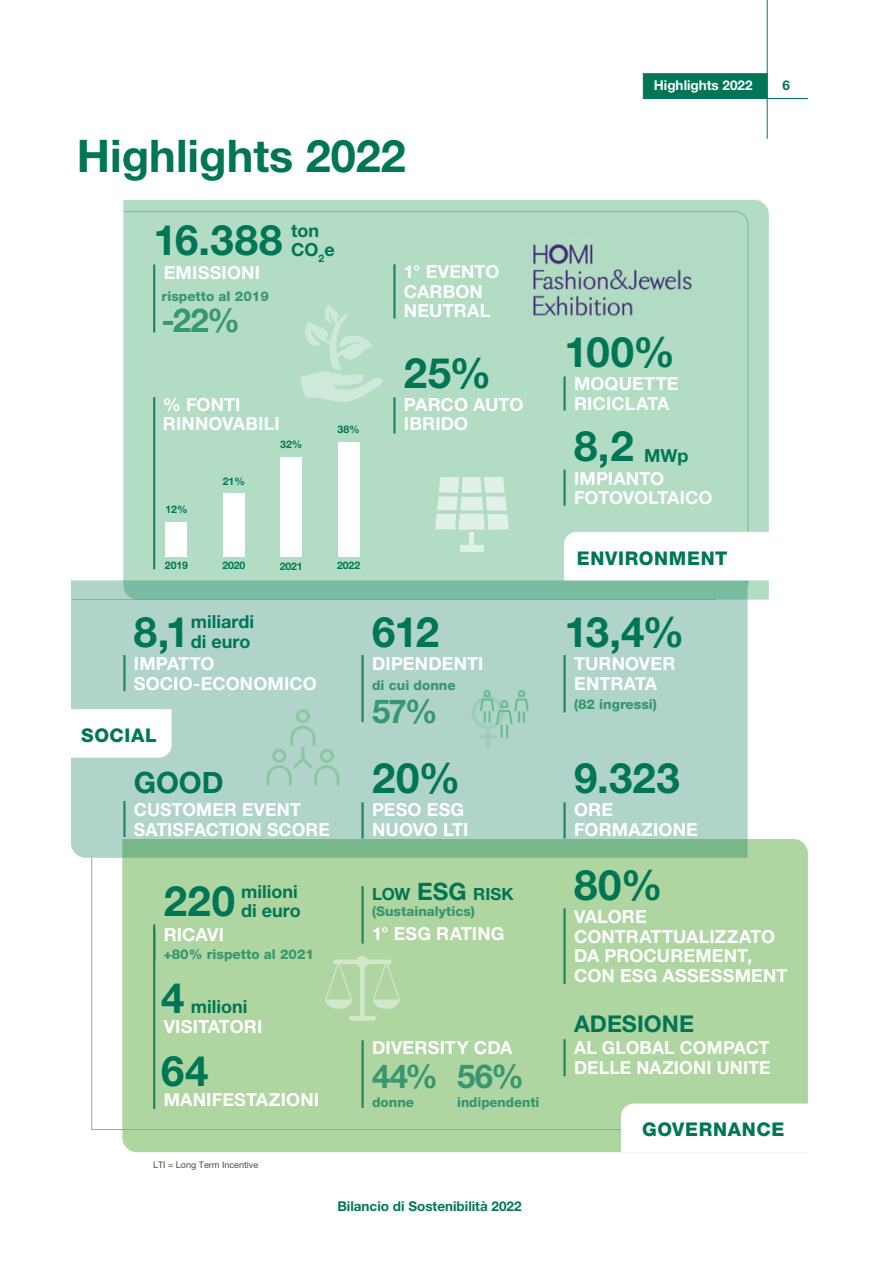
<style>
.page{position:relative;width:893px;height:1263px;background:#fff}
.page>*{position:absolute;margin:0;border:0;box-sizing:border-box;transform-origin:0 0}
.t1{font:700 45px "Helvetica Neue LT Pro";color:#007656}
.t2{font:700 42px "Helvetica Neue LT Pro";letter-spacing:.015em;color:#007656}
.t3{font:700 33px "Helvetica Neue LT Pro";letter-spacing:-.025em;color:#379771}
.t4{font:700 29.4px "Helvetica Neue LT Pro";color:#007656}
.t5{font:700 23.1px "Helvetica Neue LT Pro";color:#007656}
.t6{font:800 18.9px "Helvetica Neue LT Pro";letter-spacing:.035em;color:#007656}
.t7{font:700 18px/19.5px "Helvetica Neue LT Pro";letter-spacing:.005em;color:#fff}
.t8{font:700 18px/19.5px "Helvetica Neue LT Pro";color:#007656}
.t9{font:700 16.8px "Helvetica Neue LT Pro";letter-spacing:-.005em;color:#007656}
.t10{font:800 13.5px "Helvetica Neue LT Pro";color:#379771}
.t11{font:700 13.5px "Helvetica Neue LT Pro";color:#007656}
.t12{font:700 13.5px "Helvetica Neue LT Pro";color:#fff}
.t13{font:700 10.5px "Helvetica Neue LT Pro";letter-spacing:-.01em;color:#007656}
.t14{font:9px "Helvetica Neue LT Pro";color:#4a4a49}
.s1{font-size:24px}
</style>
<div class="page">
<hr style="left:765px;top:98px;width:43px;height:1px;background:#007656">
<div style="left:643px;top:73px;width:124px;height:26px;background:#007656;border:1px solid #007656"></div>
<hr style="left:767px;top:0;width:1px;height:139px;background:#007656">
<div style="left:123px;top:200px;width:646px;height:400px;background:#b2dcc3"></div>
<div style="left:123px;top:211px;width:626px;height:375px;background:#b2dcc3"></div>
<div style="left:122px;top:839px;width:686px;height:313px;background:#afd5a1"></div>
<svg style="left:71px;top:580px;width:677px;height:278px;background:#a8d0c3"></svg>
<div style="left:166px;top:522px;width:21px;height:35px;background:#fff"></div>
<div style="left:223px;top:493px;width:21px;height:64px;background:#fff"></div>
<div style="left:281px;top:457px;width:21px;height:100px;background:#fff"></div>
<div style="left:338px;top:442px;width:21px;height:115px;background:#fff"></div>
<hr style="left:393px;top:397px;width:3px;height:36px;background:#22866a">
<hr style="left:393px;top:264px;width:3px;height:55px;background:#22866a">
<hr style="left:563px;top:470px;width:3px;height:36px;background:#22866a">
<hr style="left:153px;top:265px;width:2px;height:67px;background:#22866a">
<hr style="left:153px;top:397px;width:2px;height:172px;background:#22866a">
<hr style="left:563px;top:376px;width:3px;height:35px;background:#22866a">
<hr style="left:123px;top:655px;width:3px;height:36px;background:#22866a">
<hr style="left:123px;top:801px;width:3px;height:36px;background:#22866a">
<svg style="left:265px;top:708px;width:76px;height:80px;background:#aad2c3"></svg>
<div style="left:471px;top:696px;width:33px;height:33px;border:4px solid #6ebd8f;border-radius:50%"></div>
<hr style="left:486px;top:727px;width:4px;height:19px;background:#9ccdb8">
<hr style="left:481px;top:735px;width:13px;height:4px;background:#a3cfbe">
<svg style="left:478px;top:689px;width:52px;height:49px;background:#a0cebc"></svg>
<hr style="left:361px;top:655px;width:3px;height:67px;background:#22866a">
<hr style="left:361px;top:802px;width:3px;height:36px;background:#22866a">
<hr style="left:563px;top:655px;width:3px;height:57px;background:#22866a">
<hr style="left:563px;top:802px;width:3px;height:36px;background:#22866a">
<div style="left:91px;top:857px;width:715px;height:273px;background:#afd5a1"></div>
<hr style="left:72px;top:599px;width:644px;height:1px;background:#007656">
<svg style="left:621px;top:1103px;width:187px;height:49px"></svg>
<svg style="left:356px;top:956px;width:12px;height:12px"></svg>
<div style="left:335px;top:959px;width:54px;height:5px;background:#d2e7cb"></div>
<div style="left:360px;top:963px;width:5px;height:54px;background:#d2e7cb"></div>
<hr style="left:351px;top:1016px;width:23px;height:4px;background:#d2e7cb">
<svg style="left:324px;top:958px;width:29px;height:51px"></svg>
<svg style="left:372px;top:958px;width:29px;height:51px"></svg>
<hr style="left:153px;top:929px;width:2px;height:180px;background:#22866a">
<hr style="left:361px;top:886px;width:3px;height:57px;background:#22866a">
<hr style="left:563px;top:908px;width:3px;height:76px;background:#22866a">
<hr style="left:563px;top:1039px;width:3px;height:37px;background:#22866a">
<svg style="left:564px;top:532px;width:205px;height:48px"></svg>
<svg style="left:71px;top:709px;width:101px;height:49px"></svg>
<img style="left:528px;top:232px;width:176px;height:96px">
<svg style="left:435px;top:477px;width:74px;height:53px;background:#d3eadc"></svg>
<div style="left:469px;top:532px;width:5px;height:13px;background:#e2f1e8"></div>
<div style="left:460px;top:545px;width:23px;height:7px;background:#e2f1e8"></div>
<hr style="left:153px;top:924px;width:2px;height:36px;background:#22866a">
<hr style="left:361px;top:1040px;width:3px;height:68px;background:#22866a">
<svg style="left:300px;top:304px;width:83px;height:98px;background:#bce0cb"></svg>
<h1 class="t1" style="left:77px;top:129px;width:331px">Highlights 2022</h1>
<h2 class="t2" style="left:153px;top:214px;width:131px">16.388</h2>
<p class="t7" style="left:164px;top:263px;width:98px">EMISSIONI</p>
<p class="t10" style="left:162px;top:288px;width:109px">rispetto al 2019</p>
<h3 class="t3" style="left:162px;top:300px;width:80px">-22%</h3>
<p class="t8" style="left:291px;top:220px;width:45px">ton<br>CO<sub>2</sub>e</p>
<p class="t7" style="left:163px;top:394px;width:118px">% FONTI<br>RINNOVABILI</p>
<p class="t13" style="left:338px;top:423px;width:24px">38%</p>
<p class="t13" style="left:165px;top:503px;width:24px">12%</p>
<p class="t13" style="left:223px;top:474px;width:24px">21%</p>
<p class="t13" style="left:280px;top:437px;width:24px">32%</p>
<p class="t7" style="left:404px;top:262px;width:97px">1° EVENTO<br>CARBON<br>NEUTRAL</p>
<h2 class="t2" style="left:404px;top:347px;width:89px">25%</h2>
<p class="t7" style="left:404px;top:394px;width:121px">PARCO AUTO<br>IBRIDO</p>
<p class="t13" style="left:165px;top:558px;width:25px">2019</p>
<p class="t13" style="left:222px;top:559px;width:25px">2020</p>
<p class="t13" style="left:280px;top:559px;width:25px">2021</p>
<p class="t13" style="left:337px;top:559px;width:25px">2022</p>
<p class="t8" style="left:191px;top:612px;width:65px">miliardi</p>
<h2 class="t2" style="left:134px;top:606px;width:57px">8,1</h2>
<p class="t8" style="left:191px;top:631px;width:61px">di euro</p>
<p class="t7" style="left:134px;top:653px;width:184px">IMPATTO<br>SOCIO-ECONOMICO</p>
<p class="t6" style="left:81px;top:724px;width:77px">SOCIAL</p>
<h3 class="t4" style="left:134px;top:764px;width:91px">GOOD</h3>
<p class="t7" style="left:134px;top:799px;width:197px">CUSTOMER EVENT<br>SATISFACTION SCORE</p>
<h2 class="t2" style="left:372px;top:606px;width:69px">612</h2>
<p class="t7" style="left:372px;top:653px;width:113px">DIPENDENTI</p>
<h3 class="t3" style="left:372px;top:691px;width:67px">57%</h3>
<p class="t10" style="left:372px;top:677px;width:85px">di cui donne</p>
<h2 class="t2" style="left:372px;top:752px;width:90px">20%</h2>
<p class="t7" style="left:372px;top:799px;width:98px">PESO ESG<br>NUOVO LTI</p>
<p class="t8" style="left:241px;top:881px;width:58px">milioni</p>
<h2 class="t2" style="left:164px;top:875px;width:73px">220</h2>
<p class="t8" style="left:241px;top:900px;width:61px">di euro</p>
<p class="t7" style="left:164px;top:924px;width:62px">RICAVI</p>
<p class="t10" style="left:164px;top:946px;width:152px">+80% rispetto al 2021</p>
<h2 class="t2" style="left:161px;top:972px;width:25px">4</h2>
<p class="t7" style="left:164px;top:1016px;width:100px">VISITATORI</p>
<p class="t8" style="left:191px;top:996px;width:58px">milioni</p>
<h2 class="t2" style="left:161px;top:1045px;width:49px">64</h2>
<p class="t7" style="left:164px;top:1089px;width:157px">MANIFESTAZIONI</p>
<p class="t9" style="left:372px;top:883px;width:143px">LOW <span class="s1">ESG</span> RISK</p>
<p class="t7" style="left:372px;top:924px;width:134px">1° ESG RATING</p>
<p class="t10" style="left:372px;top:903px;width:104px">(Sustainalytics)</p>
<p class="t7" style="left:372px;top:1037px;width:142px">DIVERSITY CDA</p>
<h3 class="t3" style="left:372px;top:1056px;width:154px">44% 56%</h3>
<p class="t10" style="left:372px;top:1094px;width:44px">donne</p>
<p class="t10" style="left:457px;top:1094px;width:84px">indipendenti</p>
<p class="t14" style="left:153px;top:1159px;width:107px">LTI = Long Term Incentive</p>
<p class="t11" style="left:337px;top:1198px;width:186px">Bilancio di Sostenibilità 2022</p>
<p class="t12" style="left:654px;top:77px;width:100px">Highlights 2022</p>
<p class="t11" style="left:782px;top:77px;width:9px">6</p>
<h2 class="t2" style="left:564px;top:326px;width:112px">100%</h2>
<p class="t7" style="left:574px;top:374px;width:106px">MOQUETTE<br>RICICLATA</p>
<h2 class="t2" style="left:574px;top:420px;width:61px">8,2</h2>
<p class="t8" style="left:644px;top:446px;width:46px">MWp</p>
<p class="t7" style="left:574px;top:468px;width:140px">IMPIANTO<br>FOTOVOLTAICO</p>
<p class="t6" style="left:577px;top:547px;width:152px">ENVIRONMENT</p>
<h2 class="t2" style="left:564px;top:606px;width:121px">13,4%</h2>
<p class="t7" style="left:574px;top:653px;width:103px">TURNOVER<br>ENTRATA</p>
<p class="t10" style="left:574px;top:696px;width:84px">(82 ingressi)</p>
<h2 class="t2" style="left:574px;top:752px;width:107px">9.323</h2>
<p class="t7" style="left:574px;top:799px;width:125px">ORE<br>FORMAZIONE</p>
<h2 class="t2" style="left:574px;top:859px;width:90px">80%</h2>
<p class="t7" style="left:574px;top:907px;width:215px">VALORE<br>CONTRATTUALIZZATO<br>DA PROCUREMENT,<br>CON ESG ASSESSMENT</p>
<p class="t5" style="left:574px;top:1009px;width:119px">ADESIONE</p>
<p class="t7" style="left:574px;top:1037px;width:198px">AL GLOBAL COMPACT<br>DELLE NAZIONI UNITE</p>
<p class="t6" style="left:642px;top:1118px;width:144px">GOVERNANCE</p>
</div>
